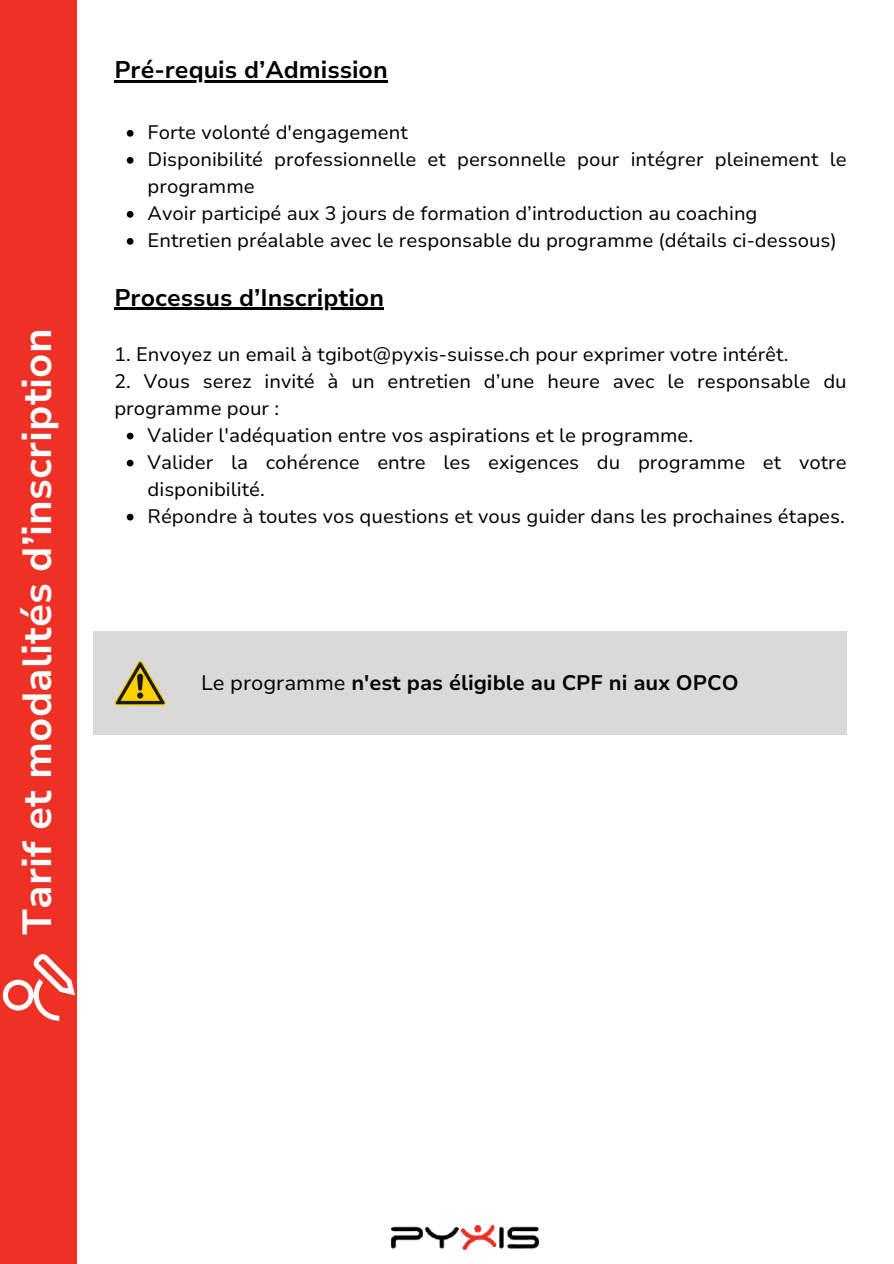
<style>
.page{position:relative;width:894px;height:1264px;background:#fff}
.page>*{position:absolute;margin:0;border:0;box-sizing:border-box;transform-origin:0 0}
.t1{font:700 40.5px "Nunito Sans 10 pt";color:#fff}
.t2{font:700 24px "Nunito Sans 10 pt";color:#000}
.t3{font:700 21px "Nunito Sans 10 pt";color:#000}
.t4{font:19.5px/27px "Nunito Sans 10 pt";color:#000}
.s1{font-weight:400}
</style>
<div class="page">
<div style="left:0;top:0;width:76px;height:1263px;background:#ee3025"></div>
<img style="left:391px;top:1225px;width:147px;height:23px">
<svg style="left:3px;top:954px;width:72px;height:66px"></svg>
<hr style="left:114px;top:80px;width:273px;height:3px;background:#000">
<svg style="left:127px;top:130px;width:6px;height:7px"></svg>
<svg style="left:127px;top:157px;width:6px;height:7px"></svg>
<svg style="left:127px;top:211px;width:6px;height:7px"></svg>
<svg style="left:127px;top:238px;width:6px;height:7px"></svg>
<hr style="left:114px;top:308px;width:270px;height:2px;background:#000">
<svg style="left:127px;top:432px;width:6px;height:7px"></svg>
<svg style="left:127px;top:459px;width:6px;height:7px"></svg>
<svg style="left:127px;top:513px;width:6px;height:7px"></svg>
<div style="left:93px;top:631px;width:753px;height:103px;background:#d9d9d9"></div>
<svg style="left:114px;top:660px;width:52px;height:45px"></svg>
<h1 class="t1" style="left:10px;top:935px;width:608px;rotate:-90deg">Tarif et modalités d’inscription</h1>
<p class="t2" style="left:114px;top:54px;width:275px">Pré-requis d’Admission</p>
<p class="t4" style="left:147px;top:119px;width:700px">Forte volonté d'engagement<br>Disponibilité professionnelle et personnelle pour intégrer pleinement le programme<br>Avoir participé aux 3 jours de formation d’introduction au coaching Entretien préalable avec le responsable du programme (détails ci-dessous)</p>
<p class="t2" style="left:114px;top:281px;width:271px">Processus d’Inscription</p>
<p class="t4" style="left:114px;top:341px;width:675px">1. Envoyez un email à tgibot@pyxis-suisse.ch pour exprimer votre intérêt.</p>
<p class="t4" style="left:114px;top:368px;width:733px">2. Vous serez invité à un entretien d’une heure avec le responsable du</p>
<p class="t4" style="left:114px;top:395px;width:166px">programme pour :</p>
<p class="t4" style="left:147px;top:422px;width:547px">Valider l'adéquation entre vos aspirations et le programme.</p>
<p class="t4" style="left:147px;top:449px;width:700px">Valider la cohérence entre les exigences du programme et votre</p>
<p class="t4" style="left:147px;top:476px;width:119px">disponibilité.</p>
<p class="t4" style="left:147px;top:503px;width:698px">Répondre à toutes vos questions et vous guider dans les prochaines étapes.</p>
<p class="t3" style="left:201px;top:668px;width:539px"><span class="s1">Le programme</span> n'est pas éligible au CPF ni aux OPCO</p>
</div>
